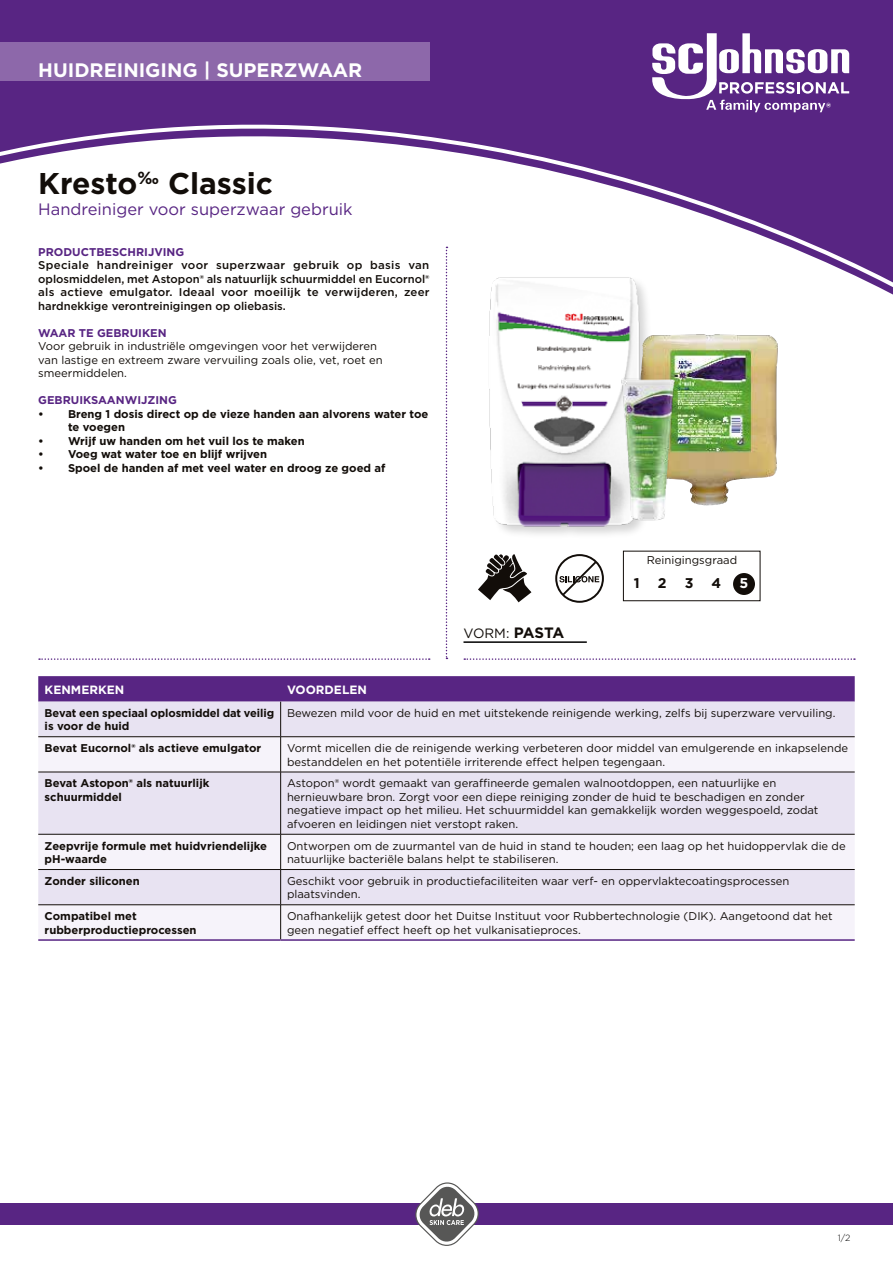
<style>
.page{position:relative;width:893px;height:1263px;background:#fff}
.page>*{position:absolute;margin:0;border:0;box-sizing:border-box;transform-origin:0 0}
.t1{font:700 30px "Gotham";color:#120d09}
.t2{font:700 19.5px "Gotham";color:#fff}
.t3{font:16.5px "Gotham";color:#582583}
.t4{font:700 14.1px "Gotham";color:#120d09}
.t5{font:700 14.1px "Gotham";color:#fff}
.t6{font:13.5px "Gotham";color:#120d09}
.t7{font:700 12px "Gotham";color:#fff}
.t8{font:11.25px/13.5px "Gotham";color:#120d09}
.t9{font:700 11.25px/13.5px "Gotham";color:#120d09}
.t10{font:500 11.25px/13.5px "Gotham";color:#120d09;text-align:justify}
.t11{font:700 11.25px "Gotham";color:#582583}
.t12{font:300 9px "Gotham";color:#000}
.s1{font-weight:700;font-size:15px}
</style>
<div class="page">
<div style="left:0;top:0;width:893px;height:301px;background:#582583"></div>
<svg style="left:0;top:119px;width:893px;height:175px"></svg>
<div style="left:0;top:1203px;width:893px;height:22px;background:#582583"></div>
<svg style="left:415px;top:1182px;width:64px;height:64px"></svg>
<div style="left:0;top:43px;width:429px;height:38px;background:#8d68aa"></div>
<svg style="left:652px;top:33px;width:197px;height:79px"></svg>
<div style="left:488px;top:275px;width:164px;height:264px;background:#000;opacity:.17"></div>
<img style="left:472px;top:264px;width:190px;height:263px">
<div style="left:733px;top:573px;width:22px;height:22px;background:#120d09;border-radius:50%"></div>
<svg style="left:446px;top:247px;width:1px;height:412px"></svg>
<svg style="left:39px;top:658px;width:391px;height:2px"></svg>
<svg style="left:464px;top:658px;width:391px;height:2px"></svg>
<svg style="left:38px;top:676px;width:817px;height:26px;background:#5c2a86"></svg>
<div style="left:38px;top:702px;width:817px;height:34px;background:#e8e3f2"></div>
<svg style="left:38px;top:737px;width:817px;height:202px;fill:#f6f3fa"></svg>
<hr style="left:38px;top:772px;width:243px;height:1px;background:#120d09">
<hr style="left:281px;top:772px;width:574px;height:1px;background:#120d09">
<hr style="left:38px;top:834px;width:243px;height:1px;background:#120d09">
<hr style="left:281px;top:834px;width:574px;height:1px;background:#120d09">
<hr style="left:38px;top:939px;width:243px;height:2px;background:#582583">
<hr style="left:281px;top:939px;width:574px;height:2px;background:#582583">
<hr style="left:38px;top:869px;width:243px;height:1px;background:#120d09">
<hr style="left:281px;top:869px;width:574px;height:1px;background:#120d09">
<hr style="left:38px;top:904px;width:243px;height:1px;background:#120d09">
<hr style="left:281px;top:904px;width:574px;height:1px;background:#120d09">
<hr style="left:38px;top:736px;width:243px;height:1px;background:#120d09">
<hr style="left:281px;top:736px;width:574px;height:1px;background:#120d09">
<hr style="left:280px;top:702px;width:1px;height:34px;background:#120d09">
<hr style="left:280px;top:737px;width:1px;height:35px;background:#120d09">
<hr style="left:280px;top:772px;width:1px;height:62px;background:#120d09">
<hr style="left:280px;top:834px;width:1px;height:35px;background:#120d09">
<hr style="left:280px;top:870px;width:1px;height:34px;background:#120d09">
<hr style="left:280px;top:905px;width:1px;height:34px;background:#120d09">
<div style="left:623px;top:551px;width:137px;height:50px;border:1px solid #120d09"></div>
<svg style="left:555px;top:554px;width:49px;height:49px"></svg>
<svg style="left:478px;top:554px;width:53px;height:48px"></svg>
<img style="left:640px;top:334px;width:138px;height:172px">
<img style="left:601px;top:369px;width:92px;height:159px">
<hr style="left:463px;top:641px;width:124px;height:2px;background:#000">
<h2 class="t2" style="left:38px;top:57px;width:325px">HUIDREINIGING | SUPERZWAAR</h2>
<h1 class="t1" style="left:38px;top:164px;width:236px">Kresto<sup>‰</sup> Classic</h1>
<h3 class="t3" style="left:38px;top:199px;width:316px">Handreiniger voor superzwaar gebruik</h3>
<p class="t11" style="left:38px;top:244px;width:148px">PRODUCTBESCHRIJVING</p>
<p class="t10" style="left:38px;top:258px;width:393px">Speciale handreiniger voor superzwaar gebruik op basis van oplosmiddelen, met Astopon® als natuurlijk schuurmiddel en Eucornol® als actieve emulgator. Ideaal voor moeilijk te verwijderen, zeer hardnekkige verontreinigingen op oliebasis.</p>
<p class="t11" style="left:38px;top:325px;width:130px">WAAR TE GEBRUIKEN</p>
<p class="t8" style="left:38px;top:339px;width:346px">Voor gebruik in industriële omgevingen voor het verwijderen van lastige en extreem zware vervuiling zoals olie, vet, roet en smeermiddelen.</p>
<p class="t11" style="left:38px;top:393px;width:140px">GEBRUIKSAANWIJZING</p>
<p class="t9" style="left:68px;top:407px;width:362px;text-indent:-30px">• Breng 1 dosis direct op de vieze handen aan alvorens water toe te voegen</p>
<p class="t9" style="left:38px;top:434px;width:268px">• Wrijf uw handen om het vuil los te maken</p>
<p class="t9" style="left:38px;top:447px;width:230px">• Voeg wat water toe en blijf wrijven</p>
<p class="t9" style="left:38px;top:461px;width:349px">• Spoel de handen af met veel water en droog ze goed af</p>
<p class="t6" style="left:463px;top:624px;width:102px">VORM: <span class="s1">PASTA</span></p>
<p class="t8" style="left:647px;top:553px;width:92px">Reinigingsgraad</p>
<p class="t4" style="left:634px;top:574px;width:7px">1</p>
<p class="t4" style="left:658px;top:574px;width:10px">2</p>
<p class="t4" style="left:685px;top:574px;width:10px">3</p>
<p class="t4" style="left:712px;top:574px;width:11px">4</p>
<p class="t5" style="left:740px;top:574px;width:10px">5</p>
<p class="t7" style="left:45px;top:681px;width:81px">KENMERKEN</p>
<p class="t7" style="left:287px;top:681px;width:81px">VOORDELEN</p>
<p class="t9" style="left:45px;top:706px;width:231px">Bevat een speciaal oplosmiddel dat veilig is voor de huid</p>
<p class="t8" style="left:287px;top:706px;width:550px">Bewezen mild voor de huid en met uitstekende reinigende werking, zelfs bij superzware vervuiling.</p>
<p class="t9" style="left:45px;top:741px;width:218px">Bevat Eucornol® als actieve emulgator</p>
<p class="t8" style="left:287px;top:741px;width:563px">Vormt micellen die de reinigende werking verbeteren door middel van emulgerende en inkapselende bestanddelen en het potentiële irriterende effect helpen tegengaan.</p>
<p class="t9" style="left:45px;top:776px;width:166px">Bevat Astopon® als natuurlijk schuurmiddel</p>
<p class="t8" style="left:287px;top:776px;width:533px">Astopon® wordt gemaakt van geraffineerde gemalen walnootdoppen, een natuurlijke en hernieuwbare bron. Zorgt voor een diepe reiniging zonder de huid te beschadigen en zonder negatieve impact op het milieu. Het schuurmiddel kan gemakkelijk worden weggespoeld, zodat afvoeren en leidingen niet verstopt raken.</p>
<p class="t9" style="left:45px;top:839px;width:224px">Zeepvrije formule met huidvriendelijke pH-waarde</p>
<p class="t8" style="left:287px;top:839px;width:560px">Ontworpen om de zuurmantel van de huid in stand te houden; een laag op het huidoppervlak die de natuurlijke bacteriële balans helpt te stabiliseren.</p>
<p class="t9" style="left:45px;top:874px;width:97px">Zonder siliconen</p>
<p class="t8" style="left:287px;top:874px;width:504px">Geschikt voor gebruik in productiefaciliteiten waar verf- en oppervlaktecoatingsprocessen plaatsvinden.</p>
<p class="t9" style="left:45px;top:909px;width:153px">Compatibel met rubberproductieprocessen</p>
<p class="t8" style="left:287px;top:909px;width:547px">Onafhankelijk getest door het Duitse Instituut voor Rubbertechnologie (DIK). Aangetoond dat het geen negatief effect heeft op het vulkanisatieproces.</p>
<p class="t12" style="left:838px;top:1232px;width:14px">1/2</p>
</div>
